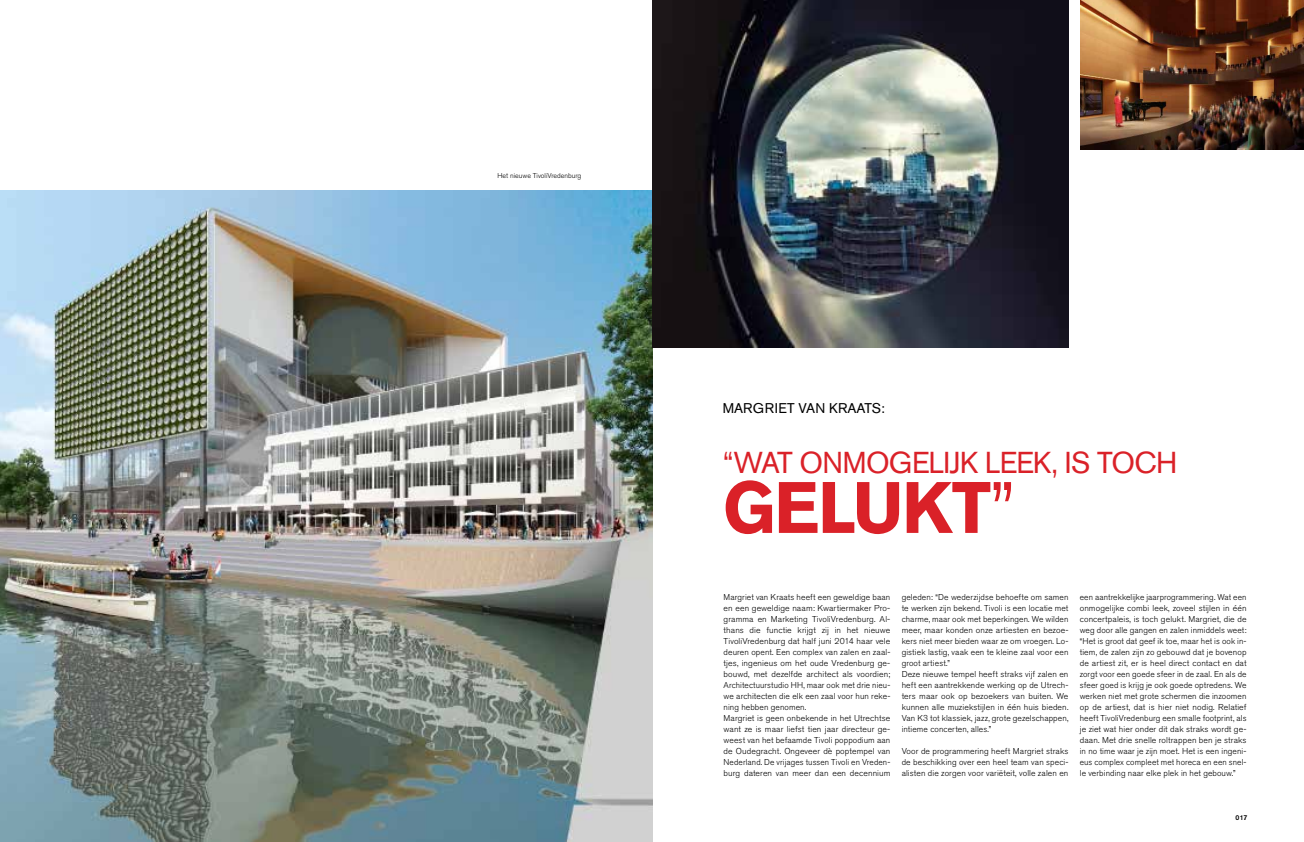
<style>
.page{position:relative;width:1304px;height:842px;background:#fff}
.page>*{position:absolute;margin:0;border:0;box-sizing:border-box;transform-origin:0 0}
.t1{font:700 72px "Akzidenz Grotesk BE";letter-spacing:-.015em;color:#da2128}
.t2{font:30px "Akzidenz Grotesk BE";letter-spacing:-.02em;color:#da2128}
.t3{font:14px "Akzidenz Grotesk BE";color:#000}
.t4{font:300 8.5px/11px "Akzidenz Grotesk BE";letter-spacing:.01em;color:#000}
.t5{font:300 7px "Akzidenz Grotesk BE";color:#000}
.t6{font:500 7px "Akzidenz Grotesk BE";color:#000}
.s1{font-weight:400}
</style>
<div class="page">
<img style="left:1080px;top:0;width:224px;height:149px">
<img style="left:0;top:190px;width:653px;height:652px">
<img style="left:653px;top:0;width:416px;height:347px">
<p class="t5" style="left:497px;top:172px;width:85px">Het nieuwe TivoliVredenburg</p>
<h3 class="t3" style="left:723px;top:400px;width:163px">MARGRIET VAN KRAATS:</h3>
<h2 class="t2" style="left:723px;top:445px;width:456px">“WAT ON MOGELIJK LEEK, IS TOCH</h2>
<h1 class="t1" style="left:723px;top:466px;width:294px">gelukt<span class="s1">”</span></h1>
<p class="t4" style="left:724px;top:592px;width:168px">Margriet van Kraats heeft een geweldige baan en een geweldige naam: Kwartiermaker Pro&shy;gramma en Marketing TivoliVredenburg. Al&shy;thans die functie krijgt zij in het nieuwe TivoliVredenburg dat half juni 2014 haar vele deuren opent. Een complex van zalen en zaal&shy;tjes, ingenieus om het oude Vredenburg ge&shy;bouwd, met dezelfde architect als voordien; Architectuurstudio HH, maar ook met drie nieu&shy;we architecten die elk een zaal voor hun reke&shy;ning hebben genomen.<br>Margriet is geen onbekende in het Utrechtse want ze is maar liefst tien jaar directeur ge&shy;weest van het befaamde Tivoli poppodium aan de Oudegracht. Ongeveer dè poptempel van Nederland. De vrijages tussen Tivoli en Vreden&shy;burg dateren van meer dan een decennium</p>
<p class="t4" style="left:902px;top:592px;width:168px">geleden: “De wederzijdse behoefte om samen te werken zijn bekend. Tivoli is een locatie met charme, maar ook met beperkingen. We wilden meer, maar konden onze artiesten en bezoe&shy;kers niet meer bieden waar ze om vroegen. Lo&shy;gistiek lastig, vaak een te kleine zaal voor een groot artiest.”<br>Deze nieuwe tempel heeft straks vijf zalen en heft een aantrekkende werking op de Utrech&shy;ters maar ook op bezoekers van buiten. We kunnen alle muziekstijlen in één huis bieden.<br>Van K3 tot klassiek, jazz, grote gezelschappen, intieme concerten, alles.”</p>
<p class="t4" style="left:902px;top:746px;width:168px;text-align:justify">Voor de programmering heeft Margriet straks de beschikking over een heel team van speci&shy;alisten die zorgen voor variëteit, volle zalen en</p>
<p class="t4" style="left:1080px;top:592px;width:168px;text-align:justify">een aantrekkelijke jaarprogrammering. Wat een onmogelijke combi leek, zoveel stijlen in één concertpaleis, is toch gelukt. Margriet, die de weg door alle gangen en zalen inmiddels weet: “Het is groot dat geef ik toe, maar het is ook in&shy;tiem, de zalen zijn zo gebouwd dat je bovenop de artiest zit, er is heel direct contact en dat zorgt voor een goede sfeer in de zaal. En als de sfeer goed is krijg je ook goede optredens. We werken niet met grote schermen die inzoomen op de artiest, dat is hier niet nodig. Relatief heeft TivoliVredenburg een smalle footprint, als je ziet wat hier onder dit dak straks wordt ge&shy;daan. Met drie snelle roltrappen ben je straks in no time waar je zijn moet. Het is een ingeni&shy;eus complex compleet met horeca en een snel&shy;le verbinding naar elke plek in het gebouw.”</p>
<p class="t6" style="left:1236px;top:814px;width:13px">017</p>
</div>
